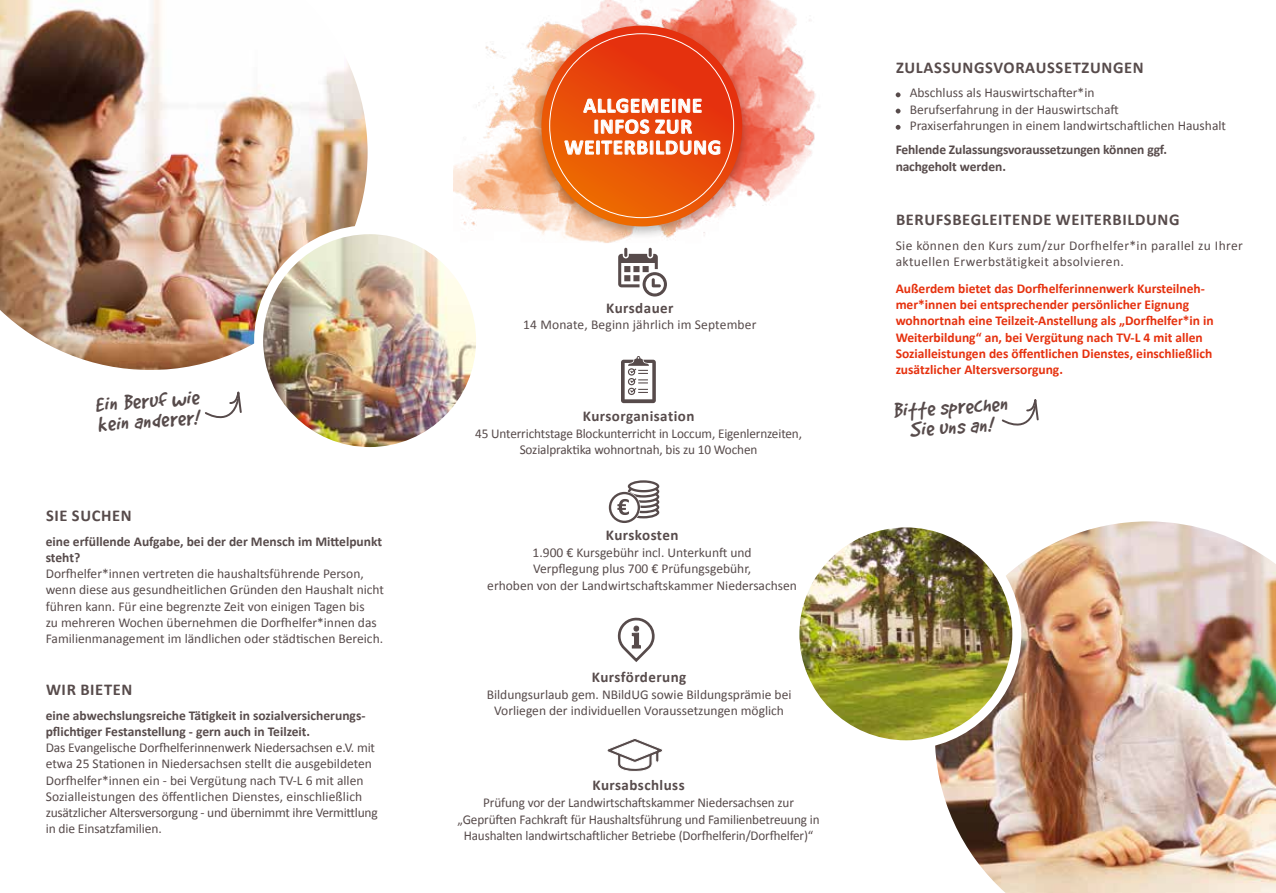
<style>
.page{position:relative;width:1276px;height:893px;background:#fff}
.page>*{position:absolute;margin:0;border:0;box-sizing:border-box;transform-origin:0 0}
.t1{font:italic 23.4px/20.2px "Good Dog Plain";color:#574b4b}
.t2{font:700 20.85px/20.9px "Calibri";letter-spacing:.04em;color:#fff;text-align:center}
.t3{font:700 16.5px "Calibri";letter-spacing:.04em;color:#574b4b}
.t4{font:700 15px "Calibri";letter-spacing:.03em;color:#574b4b}
.t5{font:13.5px/16.2px "Calibri";color:#574b4b;text-align:center}
.t6{font:700 13.5px/16.2px "Calibri";color:#e6310e}
.t7{font:700 13.5px/16.2px "Calibri";color:#574b4b}
.t8{font:13.5px/16.5px "Calibri";letter-spacing:.03em;color:#574b4b}
</style>
<div class="page">
<img style="left:453px;top:0;width:363px;height:243px">
<svg style="left:621px;top:356px;width:35px;height:47px"></svg>
<svg style="left:618px;top:248px;width:49px;height:49px"></svg>
<div style="left:532px;top:21px;width:218px;height:219px;background:#1a1a18;opacity:.3"></div>
<svg style="left:541px;top:26px;width:201px;height:200px;background:#e84c0f"></svg>
<svg style="left:583px;top:98px;width:118px;height:15px;background:#ee815e"></svg>
<svg style="left:595px;top:120px;width:54px;height:14px"></svg>
<svg style="left:655px;top:120px;width:37px;height:14px"></svg>
<svg style="left:564px;top:140px;width:156px;height:15px;background:#f08a5b"></svg>
<svg style="left:895px;top:92px;width:5px;height:5px"></svg>
<svg style="left:895px;top:109px;width:5px;height:5px"></svg>
<svg style="left:895px;top:125px;width:5px;height:5px"></svg>
<img style="left:0;top:0;width:367px;height:370px">
<img style="left:935px;top:521px;width:341px;height:372px">
<img style="left:259px;top:230px;width:221px;height:222px;border-radius:111px">
<div style="left:254px;top:225px;width:231px;height:231px;border:9px solid #fff;border-radius:50%"></div>
<img style="left:800px;top:526px;width:217px;height:219px">
<div style="left:790px;top:518px;width:231px;height:231px;border:9px solid #fff;border-radius:50%"></div>
<svg style="left:205px;top:392px;width:37px;height:27px"></svg>
<svg style="left:1001px;top:400px;width:38px;height:26px"></svg>
<svg style="left:617px;top:617px;width:38px;height:45px"></svg>
<svg style="left:607px;top:739px;width:55px;height:33px"></svg>
<svg style="left:609px;top:480px;width:50px;height:43px"></svg>
<h2 class="t2" style="left:564px;top:95px;width:158px">ALLGEMEINE<br>INFOS ZUR<br>WEITERBILDUNG</h2>
<p class="t4" style="left:606px;top:298px;width:69px">Kursdauer</p>
<p class="t5" style="left:523px;top:317px;width:235px">14 Monate, Beginn jährlich im September</p>
<p class="t3" style="left:896px;top:57px;width:249px">ZULASSUNGSVORAUSSETZUNGEN</p>
<p class="t5" style="left:909px;top:85px;width:318px;text-align:left">Abschluss als Hauswirtschafter*in<br>Berufserfahrung in der Hauswirtschaft<br>Praxiserfahrungen in einem landwirtschaftlichen Haushalt</p>
<p class="t7" style="left:895px;top:142px;width:273px">Fehlende Zulassungsvoraussetzungen können ggf. nachgeholt werden.</p>
<p class="t3" style="left:896px;top:209px;width:285px">BERUFSBEGLEITENDE WEITERBILDUNG</p>
<p class="t8" style="left:895px;top:237px;width:349px">Sie können den Kurs zum/zur Dorfhelfer*in parallel zu Ihrer aktuellen Erwerbstätigkeit absolvieren.</p>
<p class="t6" style="left:895px;top:280px;width:319px">Außerdem bietet das Dorfhelferinnenwerk Kursteilneh&shy;mer*innen bei entsprechender persönlicher Eignung wohnortnah eine Teilzeit-Anstellung als „Dorfhelfer*in in Weiterbildung“ an, bei Vergütung nach TV-L 4 mit allen Sozialleistungen des öffentlichen Dienstes, einschließlich zusätzlicher Altersversorgung.</p>
<h1 class="t1" style="left:94px;top:394px;width:105px;rotate:-4deg">Ein Beruf wie kein anderer!</h1>
<h1 class="t1" style="left:891px;top:401px;width:117px;text-align:center;rotate:-4deg">Bitte sprechen<br>Sie uns an!</h1>
<p class="t4" style="left:583px;top:407px;width:113px">Kursorganisation</p>
<p class="t5" style="left:475px;top:425px;width:328px">45 Unterrichtstage Blockunterricht in Loccum, Eigenlernzeiten,<br>Sozialpraktika wohnortnah, bis zu 10 Wochen</p>
<p class="t3" style="left:46px;top:505px;width:87px">SIE SUCHEN</p>
<p class="t7" style="left:46px;top:533px;width:338px">eine erfüllende Aufgabe, bei der der Mensch im Mittelpunkt steht?</p>
<p class="t5" style="left:46px;top:566px;width:340px;text-align:left">Dorfhelfer*innen vertreten die haushaltsführende Person, wenn diese aus gesundheitlichen Gründen den Haushalt nicht führen kann. Für eine begrenzte Zeit von einigen Tagen bis<br>zu mehreren Wochen übernehmen die Dorfhelfer*innen das Familienmanagement im ländlichen oder städtischen Bereich.</p>
<p class="t3" style="left:46px;top:679px;width:88px">WIR BIETEN</p>
<p class="t7" style="left:46px;top:707px;width:321px">eine abwechslungsreiche Tätigkeit in sozialversicherungs&shy;pflichtiger Festanstellung - gern auch in Teilzeit.</p>
<p class="t5" style="left:46px;top:740px;width:333px;text-align:left">Das Evangelische Dorfhelferinnenwerk Niedersachsen e.V. mit etwa 25 Stationen in Niedersachsen stellt die ausgebildeten Dorfhelfer*innen ein - bei Vergütung nach TV-L 6 mit allen Sozialleistungen des öffentlichen Dienstes, einschließlich zusätzlicher Altersversorgung - und übernimmt ihre Vermittlung in die Einsatzfamilien.</p>
<p class="t4" style="left:606px;top:525px;width:74px">Kurskosten</p>
<p class="t5" style="left:487px;top:544px;width:311px">1.900 € Kursgebühr incl. Unterkunft und<br>Verpflegung plus 700 € Prüfungsgebühr,<br>erhoben von der Landwirtschaftskammer Niedersachsen</p>
<p class="t4" style="left:592px;top:667px;width:96px">Kursförderung</p>
<p class="t5" style="left:487px;top:686px;width:306px">Bildungsurlaub gem. NBildUG sowie Bildungsprämie bei<br>Vorliegen der individuellen Voraussetzungen möglich</p>
<p class="t4" style="left:592px;top:776px;width:94px">Kursabschluss</p>
<p class="t5" style="left:457px;top:794px;width:364px">Prüfung vor der Landwirtschaftskammer Niedersachsen zur „Geprüften Fachkraft für Haushaltsführung und Familienbetreuung in<br>Haushalten landwirtschaftlicher Betriebe (Dorfhelferin/Dorfhelfer)“</p>
</div>
